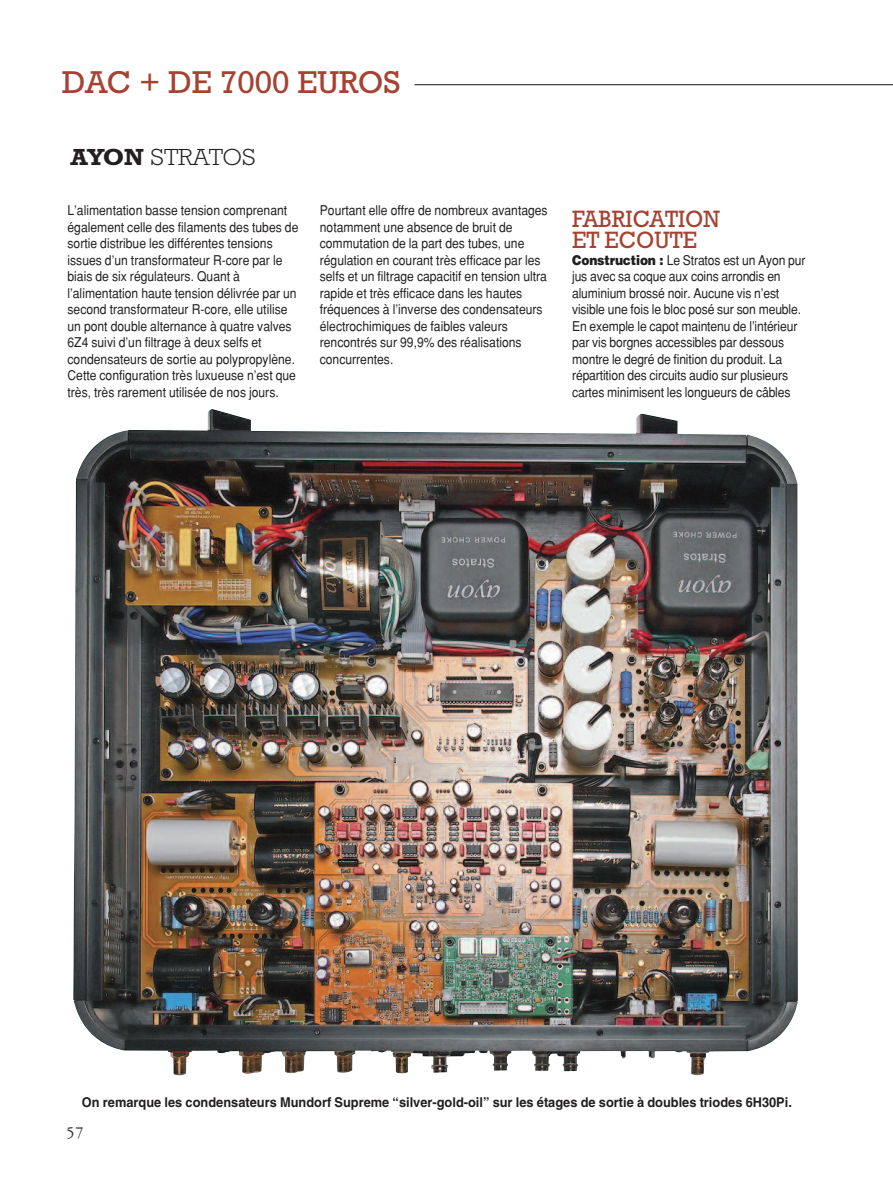
<style>
.page{position:relative;width:893px;height:1191px;background:#fff}
.page>*{position:absolute;margin:0;border:0;box-sizing:border-box;transform-origin:0 0}
.t1{font:32.1px "Rockwell";color:#a74131}
.t2{font:24px/21px "Rockwell";color:#a74131;scale:.95 1}
.t3{font:300 23.7px "Rockwell";color:#231f20;scale:1.06 1}
.t4{font:18px "Garamond Three";color:#231f20}
.t5{font:13.5px/16.5px "Helvetica";color:#231f20;scale:.9 1}
.t6{font:700 13.5px "Helvetica";color:#231f20;scale:.95 1}
.s1{font-weight:700}
.s2{font-weight:900}
</style>
<div class="page">
<hr style="left:414px;top:84px;width:479px;height:1px;background:#231f20">
<img style="left:73px;top:409px;width:725px;height:666px">
<h1 class="t1" style="left:62px;top:63px;width:340px">DAC + DE 7000 EUROS</h1>
<h3 class="t3" style="left:70px;top:149px;width:177px"><span class="s1">AYON</span> STRATOS</h3>
<p class="t5" style="left:68px;top:202px;width:258px">L’alimentation basse tension comprenant également celle des filaments des tubes de sortie distribue les différentes tensions issues d’un transformateur R-core par le biais de six régulateurs. Quant à l’alimentation haute tension délivrée par un second transformateur R-core, elle utilise un pont double alternance à quatre valves 6Z4 suivi d’un filtrage à deux selfs et condensateurs de sortie au polypropylène.<br>Cette configuration très luxueuse n’est que très, très rarement utilisée de nos jours.</p>
<p class="t5" style="left:320px;top:202px;width:255px">Pourtant elle offre de nombreux avantages notamment une absence de bruit de commutation de la part des tubes, une régulation en courant très efficace par les selfs et un filtrage capacitif en tension ultra rapide et très efficace dans les hautes fréquences à l’inverse des condensateurs électrochimiques de faibles valeurs rencontrés sur 99,9% des réalisations concurrentes.</p>
<h2 class="t2" style="left:572px;top:208px;width:157px">FABRICATION<br>ET ECOUTE</h2>
<p class="t5" style="left:572px;top:252px;width:261px"><span class="s2">Construction :</span> Le Stratos est un Ayon pur jus avec sa coque aux coins arrondis en aluminium brossé noir. Aucune vis n’est visible une fois le bloc posé sur son meuble.<br>En exemple le capot maintenu de l’intérieur par vis borgnes accessibles par dessous montre le degré de finition du produit. La répartition des circuits audio sur plusieurs cartes minimisent les longueurs de câbles</p>
<p class="t6" style="left:82px;top:1097px;width:749px">On remarque les condensateurs Mundorf Supreme “silver-gold-oil” sur les étages de sortie à doubles triodes 6H30Pi.</p>
<h3 class="t4" style="left:66px;top:1126px;width:19px">57</h3>
</div>
